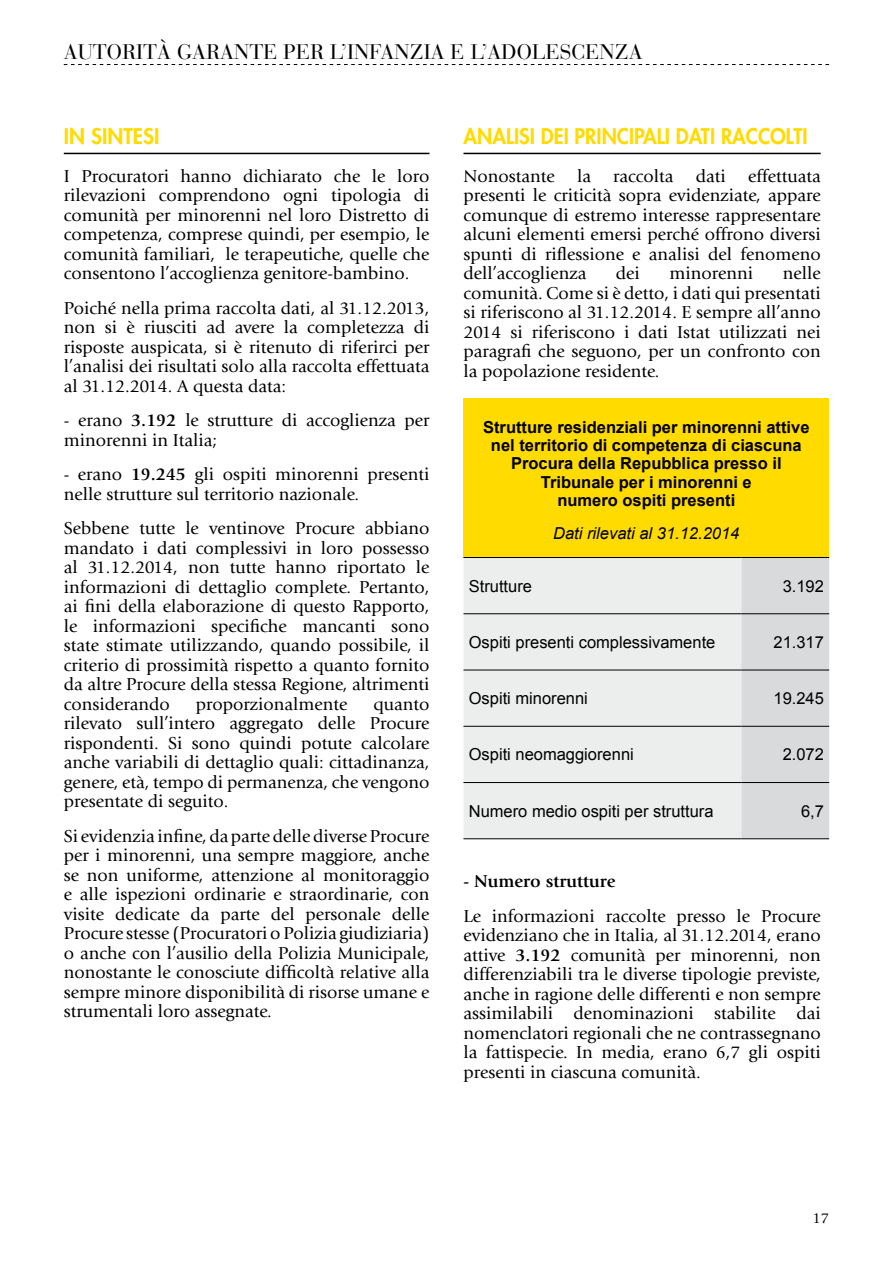
<style>
.page{position:relative;width:893px;height:1263px;background:#fff}
.page>*{position:absolute;margin:0;border:0;box-sizing:border-box;transform-origin:0 0}
.t1{font:21px "Bauer Bodoni";color:#000}
.t2{font:800 21px "Futura";color:#ffdb00;scale:.96 1}
.t3{font:800 21px "Futura";color:#ffdb00}
.t4{font:18px/19.5px "Giovanni";color:#000;text-align:justify}
.t5{font:700 18px "Giovanni";color:#000}
.t6{font:700 16.5px/18.1px "Arial";color:#000;text-align:center}
.t7{font:16.5px "Arial";color:#000}
.t8{font:italic 16.5px "Arial";color:#000}
.t9{font:15px "Giovanni";color:#000}
.s1{font-weight:700}
</style>
<div class="page">
<svg style="left:64px;top:64px;width:765px;height:1px"></svg>
<hr style="left:64px;top:153px;width:365px;height:1px;background:#000">
<hr style="left:463px;top:153px;width:358px;height:1px;background:#000">
<div style="left:463px;top:398px;width:366px;height:159px;background:#ffdb00"></div>
<div style="left:463px;top:558px;width:278px;height:280px;background:#eceded"></div>
<div style="left:741px;top:558px;width:88px;height:280px;background:#d9dadb"></div>
<hr style="left:463px;top:557px;width:278px;height:1px;background:#000">
<hr style="left:741px;top:557px;width:88px;height:1px;background:#000">
<hr style="left:463px;top:613px;width:278px;height:1px;background:#000">
<hr style="left:741px;top:613px;width:88px;height:1px;background:#000">
<hr style="left:463px;top:670px;width:278px;height:1px;background:#000">
<hr style="left:741px;top:670px;width:88px;height:1px;background:#000">
<hr style="left:463px;top:726px;width:278px;height:1px;background:#000">
<hr style="left:741px;top:726px;width:88px;height:1px;background:#000">
<hr style="left:463px;top:782px;width:278px;height:1px;background:#000">
<hr style="left:741px;top:782px;width:88px;height:1px;background:#000">
<hr style="left:463px;top:838px;width:278px;height:1px;background:#000">
<hr style="left:741px;top:838px;width:88px;height:1px;background:#000">
<p class="t1" style="left:64px;top:39px;width:580px">AUTORITÀ GARANTE PER L’INFANZIA E L’ADOLESCENZA</p>
<p class="t3" style="left:64px;top:123px;width:97px">IN SINTESI</p>
<p class="t4" style="left:64px;top:166px;width:367px">I Procuratori hanno dichiarato che le loro rilevazioni comprendono ogni tipologia di comunità per minorenni nel loro Distretto di competenza, comprese quindi, per esempio, le comunità familiari, le terapeutiche, quelle che consentono l’accoglienza genitore-bambino.</p>
<p class="t4" style="left:64px;top:298px;width:367px">Poiché nella prima raccolta dati, al 31.12.2013, non si è riusciti ad avere la completezza di risposte auspicata, si è ritenuto di riferirci per l’analisi dei risultati solo alla raccolta effettuata al 31.12.2014. A questa data:</p>
<p class="t4" style="left:64px;top:411px;width:367px">- erano <span class="s1">3.192</span> le strutture di accoglienza per minorenni in Italia;</p>
<p class="t4" style="left:64px;top:465px;width:367px">- erano <span class="s1">19.245</span> gli ospiti minorenni presenti nelle strutture sul territorio nazionale.</p>
<p class="t4" style="left:64px;top:519px;width:367px">Sebbene tutte le ventinove Procure abbiano mandato i dati complessivi in loro possesso al 31.12.2014, non tutte hanno riportato le informazioni di dettaglio complete. Pertanto, ai fini della elaborazione di questo Rapporto, le informazioni specifiche mancanti sono state stimate utilizzando, quando possibile, il criterio di prossimità rispetto a quanto fornito da altre Procure della stessa Regione, altrimenti considerando</p>
<p class="t4" style="left:196px;top:694px;width:153px">proporzionalmente</p>
<p class="t4" style="left:64px;top:694px;width:367px;text-indent:310px">quanto rilevato sull’intero aggregato delle Procure rispondenti. Si sono quindi potute calcolare anche variabili di dettaglio quali: cittadinanza, genere, età, tempo di permanenza, che vengono presentate di seguito.</p>
<p class="t4" style="left:64px;top:826px;width:367px">Si evidenzia infine, da parte delle diverse Procure per i minorenni, una sempre maggiore, anche se non uniforme, attenzione al monitoraggio e alle ispezioni ordinarie e straordinarie, con visite dedicate da parte del personale delle Procure stesse (Procuratori o Polizia giudiziaria) o anche con l’ausilio della Polizia Municipale, nonostante le conosciute difficoltà relative alla sempre minore disponibilità di risorse umane e strumentali loro assegnate.</p>
<p class="t2" style="left:463px;top:123px;width:360px">ANALISI DEI PRINCIPALI DATI RACCOLTI</p>
<p class="t4" style="left:463px;top:166px;width:359px">Nonostante la raccolta dati effettuata presenti le criticità sopra evidenziate, appare comunque di estremo interesse rappresentare alcuni elementi emersi perché offrono diversi spunti di riflessione e analisi del fenomeno dell’accoglienza</p>
<p class="t4" style="left:463px;top:264px;width:359px;text-indent:319px">nelle comunità. Come si è detto, i dati qui presentati si riferiscono al 31.12.2014. E sempre all’anno 2014 si riferiscono i dati Istat utilizzati nei paragrafi che seguono, per un confronto con la popolazione residente.</p>
<p class="t4" style="left:616px;top:264px;width:25px">dei</p>
<p class="t4" style="left:669px;top:264px;width:85px">minorenni</p>
<p class="t6" style="left:483px;top:419px;width:328px">Strutture residenziali per minorenni attive nel territorio di competenza di ciascuna Procura della Repubblica presso il Tribunale per i minorenni e<br>numero ospiti presenti</p>
<p class="t8" style="left:553px;top:522px;width:188px">Dati rilevati al 31.12.2014</p>
<p class="t7" style="left:469px;top:575px;width:65px">Strutture</p>
<p class="t7" style="left:783px;top:575px;width:43px">3.192</p>
<p class="t7" style="left:469px;top:631px;width:248px">Ospiti presenti complessivamente</p>
<p class="t7" style="left:773px;top:631px;width:52px">21.317</p>
<p class="t7" style="left:469px;top:687px;width:121px">Ospiti minorenni</p>
<p class="t7" style="left:773px;top:687px;width:52px">19.245</p>
<p class="t7" style="left:469px;top:744px;width:167px">Ospiti neomaggiorenni</p>
<p class="t7" style="left:783px;top:744px;width:43px">2.072</p>
<p class="t7" style="left:469px;top:800px;width:246px">Numero medio ospiti per struttura</p>
<p class="t7" style="left:801px;top:800px;width:24px">6,7</p>
<p class="t5" style="left:463px;top:871px;width:154px">- Numero strutture</p>
<p class="t4" style="left:463px;top:906px;width:359px">Le informazioni raccolte presso le Procure evidenziano che in Italia, al 31.12.2014, erano attive <span class="s1">3.192</span> comunità per minorenni, non differenziabili tra le diverse tipologie previste, anche in ragione delle differenti e non sempre assimilabili denominazioni stabilite dai nomenclatori regionali che ne contrassegnano la fattispecie. In media, erano 6,7 gli ospiti presenti in ciascuna comunità.</p>
<p class="t9" style="left:812px;top:1210px;width:18px">17</p>
</div>
